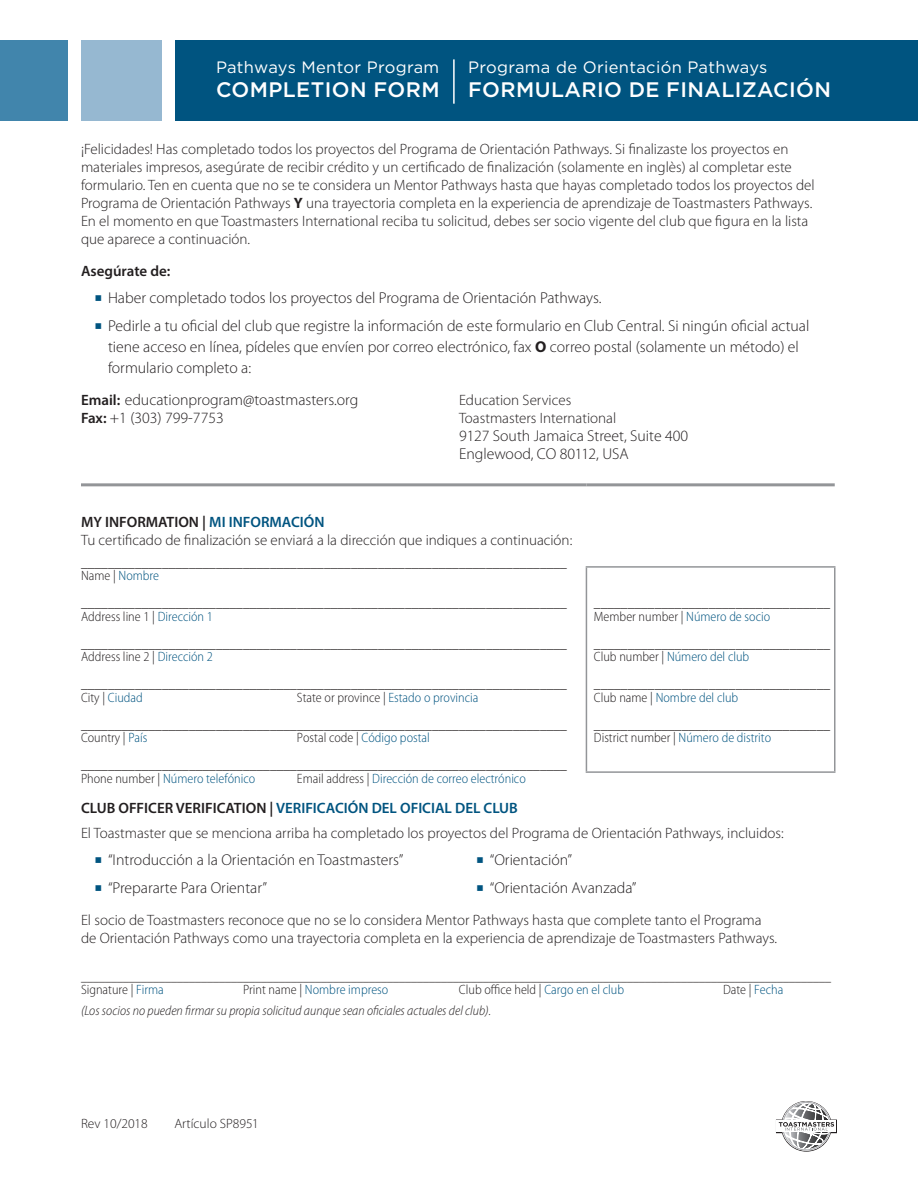
<style>
.page{position:relative;width:918px;height:1188px;background:#fff}
.page>*{position:absolute;margin:0;border:0;box-sizing:border-box;transform-origin:0 0}
.t1{font:500 21px "Gotham";letter-spacing:.02em;color:#fff}
.t2{font:16.5px "Gotham";letter-spacing:.02em;color:#fff}
.t3{font:300 15.75px/21px "Myriad Pro";color:#231f20}
.t4{font:300 15px/18px "Myriad Pro";color:#231f20}
.t5{font:600 15px "Myriad Pro";color:#005480}
.Head{font:600 15px "Myriad Pro";color:#231f20}
.line{font:300 semi-condensed 13.5px/13.5px "Myriad Pro";color:#231f20}
.t6{font:300 semi-condensed 13.5px "Myriad Pro";color:#005480}
.t7{font:italic 300 semi-condensed 13.5px "Myriad Pro";color:#231f20}
.Bulleted_list{font:300 13.5px "Myriad Pro";color:#231f20}
.s1{font-weight:700}
.s2{font-family:"Minion Pro";font-weight:700;font-stretch:condensed;font-size:19.5px;color:#005480}
.s3{font-weight:600;font-size:15px}
.s4{color:#005480}
.s5{color:#231f20}
</style>
<div class="page">
<hr style="left:81px;top:483px;width:505px;height:3px;background:#939598">
<hr style="left:586px;top:483px;width:249px;height:3px;background:#939598">
<hr style="left:586px;top:566px;width:249px;height:2px;background:#939598">
<hr style="left:586px;top:568px;width:1px;height:203px;background:#939598">
<hr style="left:834px;top:568px;width:2px;height:203px;background:#939598">
<hr style="left:586px;top:771px;width:249px;height:2px;background:#939598">
<div style="left:81px;top:40px;width:81px;height:81px;background:#96b8d1"></div>
<div style="left:176px;top:40px;width:742px;height:81px;background:#005480"></div>
<div style="left:0;top:40px;width:68px;height:81px;background:#4185ac"></div>
<svg style="left:776px;top:1101px;width:61px;height:51px"></svg>
<hr style="left:453px;top:59px;width:2px;height:45px;background:#fff">
<p class="t2" style="left:216px;top:57px;width:225px">Pathways Mentor Program</p>
<p class="t1" style="left:216px;top:76px;width:225px">COMPLETION FORM</p>
<p class="t2" style="left:468px;top:57px;width:301px">Programa de Orientación Pathways</p>
<p class="t1" style="left:468px;top:76px;width:365px">FORMULARIO DE FINALIZACIÓN</p>
<p class="t4" style="left:81px;top:140px;width:735px">¡Felicidades! Has completado todos los proyectos del Programa de Orientación Pathways. Si finalizaste los proyectos en materiales impresos, asegúrate de recibir crédito y un certificado de finalización (solamente en inglès) al completar este formulario. Ten en cuenta que no se te considera un Mentor Pathways hasta que hayas completado todos los proyectos del Programa de Orientación Pathways <span class="s1">Y</span> una trayectoria completa en la experiencia de aprendizaje de Toastmasters Pathways.<br>En el momento en que Toastmasters International reciba tu solicitud, debes ser socio vigente del club que figura en la lista que aparece a continuación.</p>
<p class="Head" style="left:81px;top:261px;width:91px">Asegúrate de:</p>
<p class="t3" style="left:94px;top:288px;width:509px"><span class="s2">■</span> Haber completado todos los proyectos del Programa de Orientación Pathways.</p>
<p class="t3" style="left:108px;top:316px;width:703px;text-indent:-14px"><span class="s2">■</span> Pedirle a tu oficial del club que registre la información de este formulario en Club Central. Si ningún oficial actual tiene acceso en línea, pídeles que envíen por correo electrónico, fax <span class="s1">O</span> correo postal (solamente un método) el formulario completo a:</p>
<p class="t3" style="left:81px;top:389px;width:279px"><span class="s3">Email:</span> educationprogram@toastmasters.org</p>
<p class="t4" style="left:459px;top:391px;width:114px">Education Services</p>
<p class="t3" style="left:81px;top:407px;width:144px"><span class="s3">Fax:</span> +1 (303) 799-7753</p>
<p class="t4" style="left:459px;top:409px;width:159px">Toastmasters International</p>
<p class="t3" style="left:459px;top:425px;width:231px">9127 South Jamaica Street, Suite 400</p>
<p class="t3" style="left:459px;top:443px;width:171px">Englewood, CO 80112, USA</p>
<p class="Head" style="left:81px;top:512px;width:245px">MY INFORMATION | <span class="s4">MI INFORMACIÓN</span></p>
<p class="t4" style="left:81px;top:531px;width:493px">Tu certificado de finalización se enviará a la dirección que indiques a continuación:</p>
<p class="line" style="left:81px;top:556px;width:487px">________________________________________________________________________</p>
<p class="t6" style="left:81px;top:569px;width:80px"><span class="s5">Name |</span> Nombre</p>
<p class="line" style="left:81px;top:597px;width:487px">________________________________________________________________________</p>
<p class="line" style="left:81px;top:610px;width:133px">Address line 1 | <span class="s4">Dirección 1</span></p>
<p class="line" style="left:81px;top:637px;width:487px">________________________________________________________________________</p>
<p class="line" style="left:81px;top:651px;width:133px">Address line 2 | <span class="s4">Dirección 2</span></p>
<p class="line" style="left:81px;top:678px;width:487px">________________________________________________________________________</p>
<p class="t6" style="left:81px;top:690px;width:63px"><span class="s5">City |</span> Ciudad</p>
<p class="line" style="left:297px;top:691px;width:183px">State or province | <span class="s4">Estado o provincia</span></p>
<p class="line" style="left:81px;top:718px;width:487px">________________________________________________________________________</p>
<p class="line" style="left:81px;top:732px;width:68px">Country | <span class="s4">País</span></p>
<p class="t6" style="left:297px;top:731px;width:134px"><span class="s5">Postal code |</span> Código postal</p>
<p class="line" style="left:81px;top:759px;width:487px">________________________________________________________________________</p>
<p class="t6" style="left:81px;top:771px;width:176px"><span class="s5">Phone number |</span> Número telefónico</p>
<p class="t6" style="left:297px;top:771px;width:230px"><span class="s5">Email address |</span> Dirección de correo electrónico</p>
<p class="line" style="left:594px;top:596px;width:238px">___________________________________<br>Member number | <span class="s4">Número de socio</span></p>
<p class="line" style="left:594px;top:637px;width:238px">___________________________________<br>Club number | <span class="s4">Número del club</span></p>
<p class="line" style="left:594px;top:677px;width:238px">___________________________________<br>Club name | <span class="s4">Nombre del club</span></p>
<p class="line" style="left:594px;top:718px;width:238px">___________________________________<br>District number | <span class="s4">Número de distrito</span></p>
<p class="t5" style="left:81px;top:798px;width:438px"><span class="s5">CLUB OFFICER VERIFICATION |</span> VERIFICACIÓN DEL OFICIAL DEL CLUB</p>
<p class="t4" style="left:81px;top:824px;width:704px">El Toastmaster que se menciona arriba ha completado los proyectos del Programa de Orientación Pathways, incluidos:</p>
<p class="t3" style="left:94px;top:850px;width:310px"><span class="s2">■</span> “Introducción a la Orientación en Toastmasters”</p>
<p class="t3" style="left:94px;top:878px;width:174px"><span class="s2">■</span> “Prepararte Para Orientar”</p>
<p class="t3" style="left:476px;top:850px;width:97px"><span class="s2">■</span> “Orientación”</p>
<p class="t3" style="left:476px;top:878px;width:162px"><span class="s2">■</span> “Orientación Avanzada”</p>
<p class="t4" style="left:81px;top:911px;width:698px">El socio de Toastmasters reconoce que no se lo considera Mentor Pathways hasta que complete tanto el Programa de Orientación Pathways como una trayectoria completa en la experiencia de aprendizaje de Toastmasters Pathways.</p>
<p class="line" style="left:81px;top:984px;width:84px">Signature | <span class="s4">Firma</span></p>
<p class="t6" style="left:243px;top:983px;width:147px"><span class="s5">Print name |</span> Nombre impreso</p>
<p class="line" style="left:459px;top:984px;width:167px">Club office held | <span class="s4">Cargo en el club</span></p>
<p class="line" style="left:723px;top:984px;width:62px">Date | <span class="s4">Fecha</span></p>
<p class="t7" style="left:81px;top:1003px;width:412px">(Los socios no pueden firmar su propia solicitud aunque sean oficiales actuales del club).</p>
<p class="Bulleted_list" style="left:81px;top:1116px;width:68px">Rev 10/2018</p>
<p class="Bulleted_list" style="left:174px;top:1116px;width:86px">Artículo SP8951</p>
</div>
